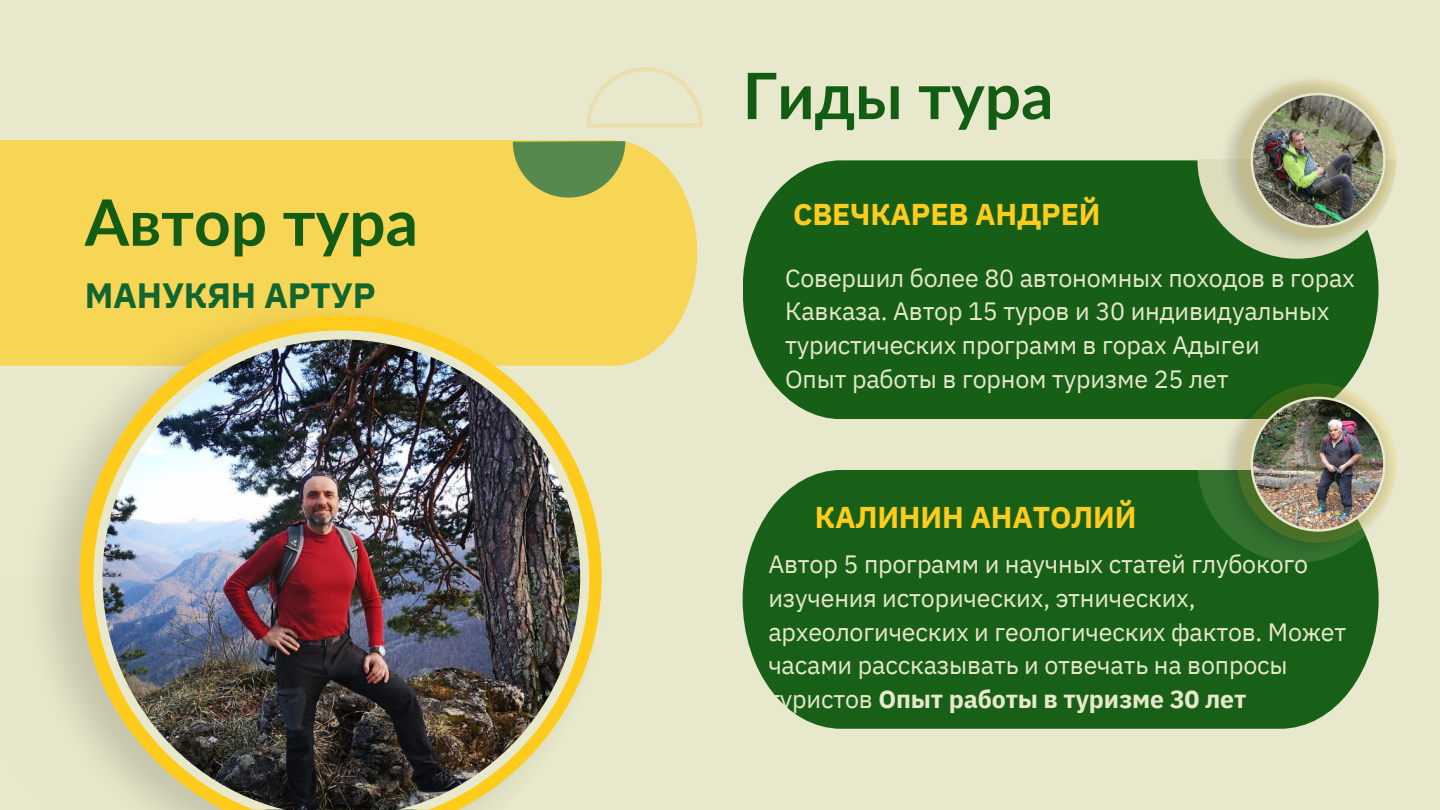
<style>
.page{position:relative;width:1440px;height:810px;background:#e8e8cc}
.page>*{position:absolute;margin:0;border:0;box-sizing:border-box;transform-origin:0 0}
.t1{font:700 64px "Lato";color:#125c13}
.t2{font:700 35px "IBM Plex Sans";letter-spacing:-.005em;color:#116530}
.t3{font:700 30px "IBM Plex Sans";letter-spacing:-.005em;color:#ffcc1d}
.t4{font:25px/33.8px "IBM Plex Sans";letter-spacing:-.005em;color:#e8e8cc}
.s1{font-weight:700}
</style>
<div class="page">
<div style="left:0;top:140px;width:697px;height:226px;background:#f7d555"></div>
<svg style="left:513px;top:141px;width:112px;height:57px;background:#79994f"></svg>
<svg style="left:586px;top:67px;width:117px;height:61px"></svg>
<div style="left:743px;top:470px;width:636px;height:259px;background:#186018"></div>
<div style="left:743px;top:160px;width:636px;height:259px;background:#175f17"></div>
<img style="left:1267px;top:79px;width:130px;height:86px">
<img style="left:1219px;top:377px;width:160px;height:20px">
<svg style="left:1237px;top:383px;width:160px;height:160px"></svg>
<img style="left:21px;top:296px;width:587px;height:430px">
<svg style="left:80px;top:315px;width:522px;height:431px"></svg>
<img style="left:93px;top:330px;width:496px;height:480px">
<img style="left:1198px;top:397px;width:198px;height:166px">
<img style="left:1197px;top:93px;width:199px;height:166px">
<p class="t1" style="left:85px;top:183px;width:335px">Автор тура</p>
<p class="t2" style="left:85px;top:272px;width:292px">МАНУКЯН АРТУР</p>
<p class="t1" style="left:743px;top:56px;width:312px">Гиды тура</p>
<p class="t3" style="left:793px;top:194px;width:309px">СВЕЧКАРЕВ АНДРЕЙ</p>
<p class="t4" style="left:785px;top:260px;width:571px">Совершил более 80 автономных походов в горах<br>Кавказа. Автор 15 туров и 30 индивидуальных туристических программ в горах Адыгеи</p>
<p class="t4" style="left:785px;top:362px;width:445px">Опыт работы в горном туризме 25 лет</p>
<p class="t3" style="left:815px;top:498px;width:323px">КАЛИНИН АНАТОЛИЙ</p>
<p class="t4" style="left:768px;top:547px;width:579px">Автор 5 программ и научных статей глубокого изучения исторических, этнических, археологических и геологических фактов. Может часами рассказывать и отвечать на вопросы туристов <span class="s1">Опыт работы в туризме 30 лет</span></p>
</div>
